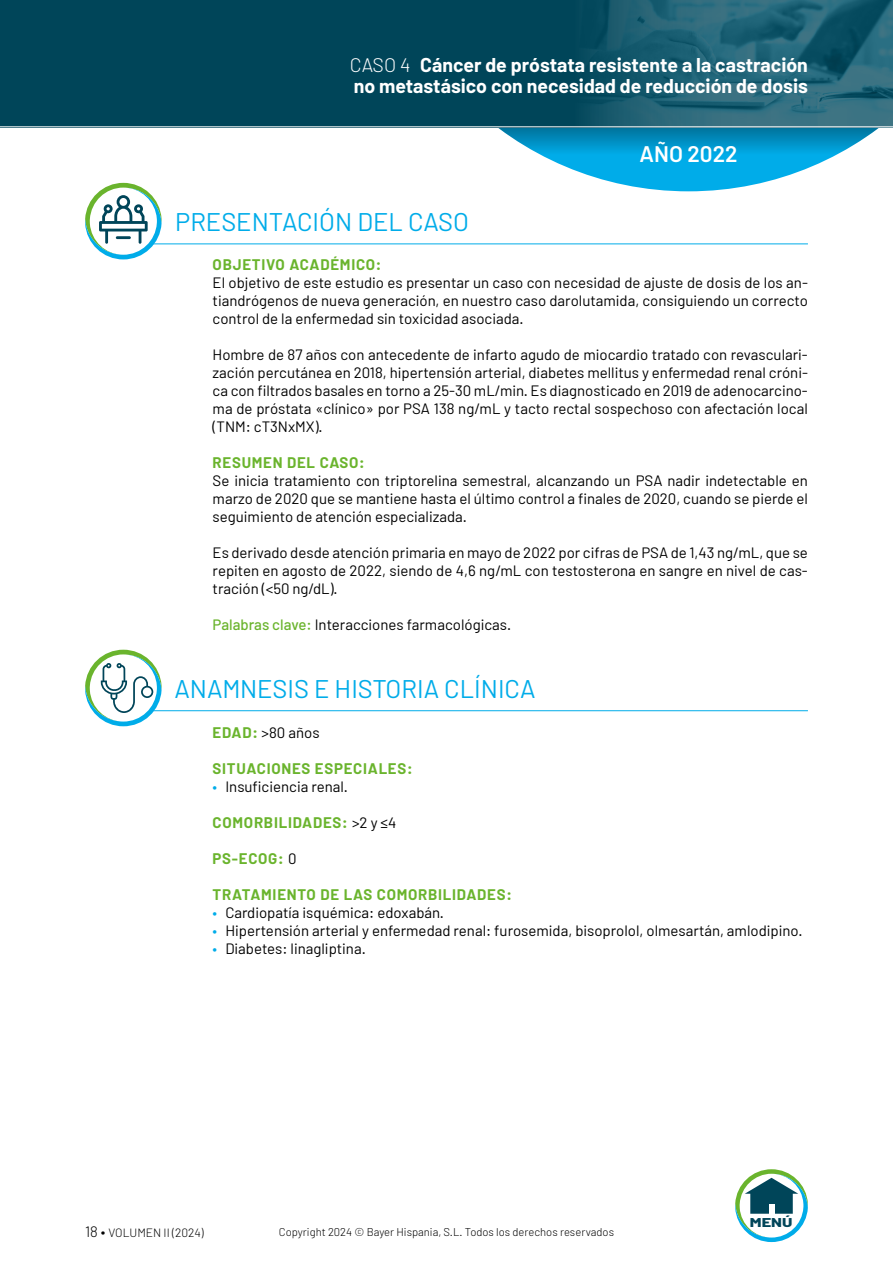
<style>
.page{position:relative;width:893px;height:1263px;background:#fff}
.page>*{position:absolute;margin:0;border:0;box-sizing:border-box;transform-origin:0 0}
.t1{font:25.5px "Barlow";color:#00ace9}
.t2{font:600 22.5px "Barlow";color:#fff}
.t3{font:700 19.5px/21px "Barlow";color:#fff}
.t4{font:15px/18px "Barlow";color:#000;text-align:justify}
.t5{font:700 15px "Barlow";letter-spacing:.05em;color:#6ab42d}
.t6{font:800 12.75px "Barlow";color:#004559;scale:1.3 1}
.t7{font:300 12px "Barlow";color:#000}
.t8{font:300 11.25px "Barlow";color:#000}
.s1{font-weight:300}
.s2{font-weight:500;color:#6ab42d}
.s3{font-weight:700;color:#6ab42d}
.s4{color:#00ace9}
.s5{font-weight:400;color:#000}
.s6{font-size:15px}
</style>
<div class="page">
<svg style="left:539px;top:154px;width:299px;height:37px;fill:#00ace9"></svg>
<svg style="left:498px;top:128px;width:381px;height:26px;background:#1a98c5"></svg>
<svg style="left:735px;top:1169px;width:73px;height:73px"></svg>
<div style="left:769px;top:1205px;width:5px;height:10px;background:#fff"></div>
<div style="left:0;top:0;width:893px;height:128px;background:#004559"></div>
<img style="left:572px;top:0;width:321px;height:128px">
<hr style="left:128px;top:243px;width:680px;height:1px;background:#00ace9">
<hr style="left:128px;top:710px;width:680px;height:1px;background:#00ace9">
<svg style="left:85px;top:183px;width:77px;height:76px"></svg>
<hr style="left:116px;top:236px;width:15px;height:3px;background:#004559">
<svg style="left:85px;top:650px;width:77px;height:76px"></svg>
<hr style="left:0;top:126px;width:893px;height:1px;background:#fff">
<h3 class="t3" style="left:350px;top:54px;width:459px"><span class="s1">CASO 4</span> Cáncer de próstata resistente a la castración no metastásico con necesidad de reducción de dosis</h3>
<h2 class="t2" style="left:639px;top:140px;width:99px">AÑO 2022</h2>
<h1 class="t1" style="left:175px;top:206px;width:295px">PRESENTACIÓN DEL CASO</h1>
<p class="t5" style="left:213px;top:255px;width:170px">OBJETIVO ACADÉMICO:</p>
<p class="t4" style="left:213px;top:273px;width:597px">El objetivo de este estudio es presentar un caso con necesidad de ajuste de dosis de los an&shy;tiandrógenos de nueva generación, en nuestro caso darolutamida, consiguiendo un correcto control de la enfermedad sin toxicidad asociada.</p>
<p class="t4" style="left:213px;top:345px;width:597px">Hombre de 87 años con antecedente de infarto agudo de miocardio tratado con revasculari&shy;zación percutánea en 2018, hipertensión arterial, diabetes mellitus y enfermedad renal cróni&shy;ca con filtrados basales en torno a 25-30 mL/min. Es diagnosticado en 2019 de adenocarcino&shy;ma de próstata «clínico» por PSA 138 ng/mL y tacto rectal sospechoso con afectación local (TNM: cT3NxMX).</p>
<p class="t5" style="left:213px;top:453px;width:154px">RESUMEN DEL CASO:</p>
<p class="t4" style="left:213px;top:471px;width:597px">Se inicia tratamiento con triptorelina semestral, alcanzando un PSA nadir indetectable en marzo de 2020 que se mantiene hasta el último control a finales de 2020, cuando se pierde el seguimiento de atención especializada.</p>
<p class="t4" style="left:213px;top:543px;width:597px">Es derivado desde atención primaria en mayo de 2022 por cifras de PSA de 1,43 ng/mL, que se repiten en agosto de 2022, siendo de 4,6 ng/mL con testosterona en sangre en nivel de cas&shy;tración (&lt;50 ng/dL).</p>
<p class="t4" style="left:213px;top:615px;width:300px"><span class="s2">Palabras clave:</span> Interacciones farmacológicas.</p>
<h1 class="t1" style="left:174px;top:673px;width:363px">ANAMNESIS E HISTORIA CLÍNICA</h1>
<p class="t4" style="left:213px;top:723px;width:108px"><span class="s3">EDAD:</span> &gt;80 años</p>
<p class="t5" style="left:213px;top:759px;width:201px">SITUACIONES ESPECIALES:</p>
<p class="t4" style="left:213px;top:777px;width:137px"><span class="s4">•</span> Insuficiencia renal.</p>
<p class="t5" style="left:213px;top:813px;width:185px">COMORBILIDADES: <span class="s5">&gt;2 y ≤4</span></p>
<p class="t5" style="left:213px;top:849px;width:85px">PS-ECOG: <span class="s5">0</span></p>
<p class="t5" style="left:213px;top:885px;width:301px">TRATAMIENTO DE LAS COMORBILIDADES:</p>
<p class="t4" style="left:213px;top:903px;width:233px"><span class="s4">•</span> Cardiopatía isquémica: edoxabán.</p>
<p class="t4" style="left:213px;top:921px;width:592px"><span class="s4">•</span> Hipertensión arterial y enfermedad renal: furosemida, bisoprolol, olmesartán, amlodipino.</p>
<p class="t4" style="left:213px;top:939px;width:155px"><span class="s4">•</span> Diabetes: linagliptina.</p>
<p class="t7" style="left:85px;top:1225px;width:120px"><span class="s6">18 •</span> VOLUMEN II (2024)</p>
<p class="t8" style="left:279px;top:1224px;width:337px">Copyright 2024 © Bayer Hispania, S.L. Todos los derechos reservados</p>
<p class="t6" style="left:750px;top:1215px;width:34px">MENÚ</p>
</div>
